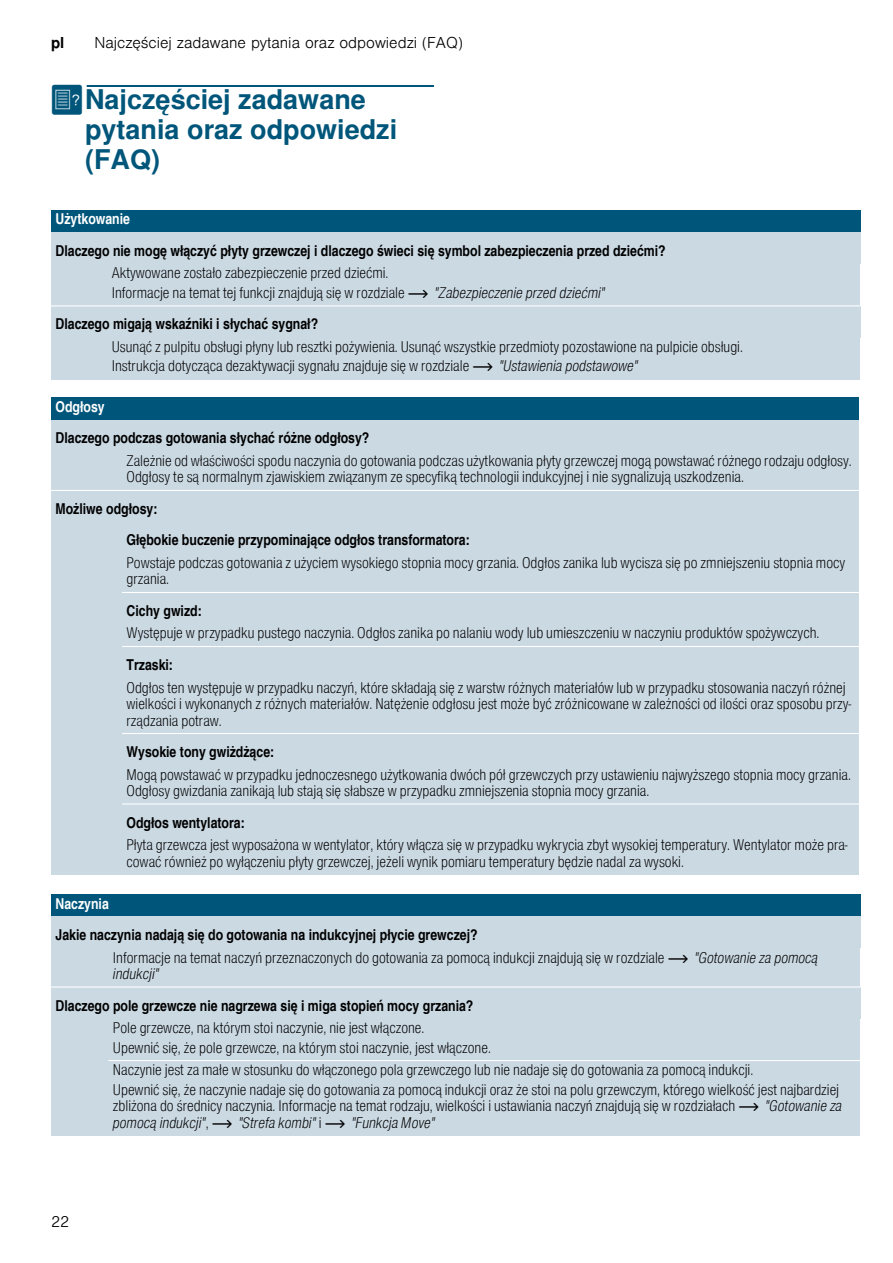
<style>
.page{position:relative;width:893px;height:1263px;background:#fff}
.page>*{position:absolute;margin:0;border:0;box-sizing:border-box;transform-origin:0 0}
.t1{font:700 27px/30px "Nimbus San L";color:#00567a}
.t2{font:15px/16.5px "Nimbus San L Lig Con";color:#000}
.t3{font:15px/31.5px "Nimbus San L Bol Con";color:#000}
.t4{font:15px "Nimbus San L Lig Con Ita";color:#000}
.t5{font:300 15px "Nimbus San L";color:#000}
.t6{font:15px "Nimbus San L Bol Con";color:#fff}
.t7{font:700 15px "Nimbus San L";color:#000}
.s1{font-family:"BSH Symb PG2";font-weight:400}
.s2{font-family:"BSH Symb PH1"}
.s3{font-family:"Nimbus San L Lig Con Ita"}
.s4{font-family:"Nimbus San L Lig Con"}
</style>
<div class="page">
<div style="left:87px;top:85px;width:347px;height:2px;border:1px solid #00567a"></div>
<div style="left:51px;top:210px;width:809px;height:22px;background:#00567a"></div>
<div style="left:51px;top:232px;width:809px;height:32px;background:#cbd9e3"></div>
<div style="left:51px;top:264px;width:56px;height:42px;background:#cbd9e3"></div>
<div style="left:107px;top:264px;width:753px;height:42px;background:#cbd9e3"></div>
<div style="left:51px;top:306px;width:809px;height:31px;background:#cbd9e3"></div>
<div style="left:51px;top:337px;width:56px;height:42px;background:#cbd9e3"></div>
<div style="left:107px;top:337px;width:753px;height:42px;background:#cbd9e3"></div>
<div style="left:51px;top:397px;width:808px;height:23px;background:#00567a"></div>
<div style="left:51px;top:420px;width:808px;height:31px;background:#cbd9e3"></div>
<div style="left:51px;top:451px;width:71px;height:39px;background:#cbd9e3"></div>
<div style="left:122px;top:451px;width:737px;height:39px;background:#cbd9e3"></div>
<div style="left:51px;top:490px;width:808px;height:32px;background:#cbd9e3"></div>
<div style="left:51px;top:522px;width:71px;height:31px;background:#cbd9e3"></div>
<div style="left:122px;top:522px;width:737px;height:31px;background:#cbd9e3"></div>
<div style="left:51px;top:553px;width:71px;height:39px;background:#cbd9e3"></div>
<div style="left:122px;top:553px;width:737px;height:39px;background:#cbd9e3"></div>
<div style="left:51px;top:592px;width:71px;height:32px;background:#cbd9e3"></div>
<div style="left:122px;top:592px;width:737px;height:32px;background:#cbd9e3"></div>
<div style="left:51px;top:624px;width:71px;height:22px;background:#cbd9e3"></div>
<div style="left:122px;top:624px;width:737px;height:22px;background:#cbd9e3"></div>
<div style="left:51px;top:646px;width:71px;height:32px;background:#cbd9e3"></div>
<div style="left:122px;top:646px;width:737px;height:32px;background:#cbd9e3"></div>
<div style="left:51px;top:678px;width:71px;height:55px;background:#cbd9e3"></div>
<div style="left:122px;top:678px;width:737px;height:55px;background:#cbd9e3"></div>
<div style="left:51px;top:733px;width:71px;height:32px;background:#cbd9e3"></div>
<div style="left:122px;top:733px;width:737px;height:32px;background:#cbd9e3"></div>
<div style="left:51px;top:765px;width:71px;height:39px;background:#cbd9e3"></div>
<div style="left:122px;top:765px;width:737px;height:39px;background:#cbd9e3"></div>
<div style="left:51px;top:804px;width:71px;height:31px;background:#cbd9e3"></div>
<div style="left:122px;top:804px;width:737px;height:31px;background:#cbd9e3"></div>
<div style="left:51px;top:835px;width:71px;height:39px;background:#cbd9e3"></div>
<div style="left:122px;top:835px;width:737px;height:39px;background:#cbd9e3"></div>
<hr style="left:51px;top:305px;width:809px;height:1px;background:#fff">
<hr style="left:51px;top:490px;width:808px;height:1px;background:#fff">
<hr style="left:122px;top:592px;width:737px;height:1px;background:#fff">
<hr style="left:122px;top:646px;width:737px;height:1px;background:#fff">
<hr style="left:122px;top:733px;width:737px;height:1px;background:#fff">
<hr style="left:122px;top:803px;width:737px;height:1px;background:#fff">
<div style="left:51px;top:894px;width:809px;height:22px;background:#00567a"></div>
<div style="left:51px;top:916px;width:809px;height:32px;background:#cbd9e3"></div>
<div style="left:51px;top:948px;width:57px;height:39px;background:#cbd9e3"></div>
<div style="left:108px;top:948px;width:752px;height:39px;background:#cbd9e3"></div>
<div style="left:51px;top:987px;width:809px;height:31px;background:#cbd9e3"></div>
<div style="left:51px;top:1018px;width:57px;height:42px;background:#cbd9e3"></div>
<div style="left:108px;top:1018px;width:752px;height:42px;background:#cbd9e3"></div>
<div style="left:51px;top:1060px;width:57px;height:75px;background:#cbd9e3"></div>
<div style="left:108px;top:1060px;width:752px;height:75px;background:#cbd9e3"></div>
<hr style="left:51px;top:986px;width:809px;height:1px;background:#fff">
<hr style="left:108px;top:1060px;width:752px;height:1px;background:#fff">
<p class="t7" style="left:51px;top:34px;width:15px">pl</p>
<p class="t5" style="left:94px;top:33px;width:370px">Najczęściej zadawane pytania oraz odpowiedzi (FAQ)</p>
<h1 class="t1" style="left:85px;top:84px;width:314px;text-indent:-34px"><span class="s1">{</span>Najczęściej zadawane pytania oraz odpowiedzi (FAQ)</h1>
<p class="t6" style="left:56px;top:210px;width:76px">Użytkowanie</p>
<p class="t3" style="left:56px;top:234px;width:611px">Dlaczego nie mogę włączyć płyty grzewczej i dlaczego świeci się symbol zabezpieczenia przed dziećmi?</p>
<p class="t2" style="left:112px;top:263px;width:495px;line-height:19.5px">Aktywowane zostało zabezpieczenie przed dziećmi.<br>Informacje na temat tej funkcji znajdują się w rozdziale <span class="s2">~</span> <span class="s3">"Zabezpieczenie przed dziećmi"</span></p>
<p class="t3" style="left:56px;top:308px;width:264px">Dlaczego migają wskaźniki i słychać sygnał?</p>
<p class="t2" style="left:112px;top:336px;width:632px;line-height:19.5px">Usunąć z pulpitu obsługi płyny lub resztki pożywienia. Usunąć wszystkie przedmioty pozostawione na pulpicie obsługi.<br>Instrukcja dotycząca dezaktywacji sygnału znajduje się w rozdziale <span class="s2">~</span> <span class="s3">"Ustawienia podstawowe"</span></p>
<p class="t6" style="left:56px;top:397px;width:51px">Odgłosy</p>
<p class="t3" style="left:56px;top:422px;width:315px">Dlaczego podczas gotowania słychać różne odgłosy?</p>
<p class="t2" style="left:126px;top:452px;width:726px">Zależnie od właściwości spodu naczynia do gotowania podczas użytkowania płyty grzewczej mogą powstawać różnego rodzaju odgłosy.<br>Odgłosy te są normalnym zjawiskiem związanym ze specyfiką technologii indukcyjnej i nie sygnalizują uszkodzenia.</p>
<p class="t3" style="left:126px;top:492px;width:345px;text-indent:-71px">Możliwe odgłosy:<br>Głębokie buczenie przypominające odgłos transformatora:</p>
<p class="t2" style="left:126px;top:554px;width:720px">Powstaje podczas gotowania z użyciem wysokiego stopnia mocy grzania. Odgłos zanika lub wycisza się po zmniejszeniu stopnia mocy grzania.</p>
<p class="t3" style="left:126px;top:594px;width:77px">Cichy gwizd:</p>
<p class="t2" style="left:126px;top:624px;width:694px">Występuje w przypadku pustego naczynia. Odgłos zanika po nalaniu wody lub umieszczeniu w naczyniu produktów spożywczych.</p>
<p class="t3" style="left:126px;top:648px;width:48px">Trzaski:</p>
<p class="t2" style="left:126px;top:678px;width:726px">Odgłos ten występuje w przypadku naczyń, które składają się z warstw różnych materiałów lub w przypadku stosowania naczyń różnej wielkości i wykonanych z różnych materiałów. Natężenie odgłosu jest może być zróżnicowane w zależności od ilości oraz sposobu przy&shy;rządzania potraw.</p>
<p class="t3" style="left:126px;top:735px;width:149px">Wysokie tony gwiżdżące:</p>
<p class="t2" style="left:126px;top:765px;width:725px">Mogą powstawać w przypadku jednoczesnego użytkowania dwóch pół grzewczych przy ustawieniu najwyższego stopnia mocy grzania.<br>Odgłosy gwizdania zanikają lub stają się słabsze w przypadku zmniejszenia stopnia mocy grzania.</p>
<p class="t3" style="left:126px;top:806px;width:120px">Odgłos wentylatora:</p>
<p class="t2" style="left:126px;top:836px;width:722px">Płyta grzewcza jest wyposażona w wentylator, który włącza się w przypadku wykrycia zbyt wysokiej temperatury. Wentylator może pra&shy;cować również po wyłączeniu płyty grzewczej, jeżeli wynik pomiaru temperatury będzie nadal za wysoki.</p>
<p class="t6" style="left:56px;top:894px;width:55px">Naczynia</p>
<p class="t3" style="left:56px;top:918px;width:423px">Jakie naczynia nadają się do gotowania na indukcyjnej płycie grewczej?</p>
<p class="t2" style="left:113px;top:948px;width:706px">Informacje na temat naczyń przeznaczonych do gotowania za pomocą indukcji znajdują się w rozdziale <span class="s2">~</span> <span class="s3">"Gotowanie za pomocą</span></p>
<p class="t4" style="left:113px;top:964px;width:48px">indukcji"</p>
<p class="t3" style="left:56px;top:989px;width:419px">Dlaczego pole grzewcze nie nagrzewa się i miga stopień mocy grzania?</p>
<p class="t2" style="left:113px;top:1017px;width:379px;line-height:19.5px">Pole grzewcze, na którym stoi naczynie, nie jest włączone.<br>Upewnić się, że pole grzewcze, na którym stoi naczynie, jest włączone.</p>
<p class="t2" style="left:113px;top:1059px;width:727px;line-height:19.5px">Naczynie jest za małe w stosunku do włączonego pola grzewczego lub nie nadaje się do gotowania za pomocą indukcji.<br>Upewnić się, że naczynie nadaje się do gotowania za pomocą indukcji oraz że stoi na polu grzewczym, którego wielkość jest najbardziej</p>
<p class="t2" style="left:113px;top:1097px;width:730px">zbliżona do średnicy naczynia. Informacje na temat rodzaju, wielkości i ustawiania naczyń znajdują się w rozdziałach <span class="s2">~</span> <span class="s3">"Gotowanie za</span></p>
<p class="t4" style="left:113px;top:1113px;width:323px">pomocą indukcji"<span class="s4">,</span> <span class="s2">~</span> "Strefa kombi" <span class="s4">i</span> <span class="s2">~</span> "Funkcja Move"</p>
<p class="t5" style="left:51px;top:1211px;width:20px">22</p>
</div>
